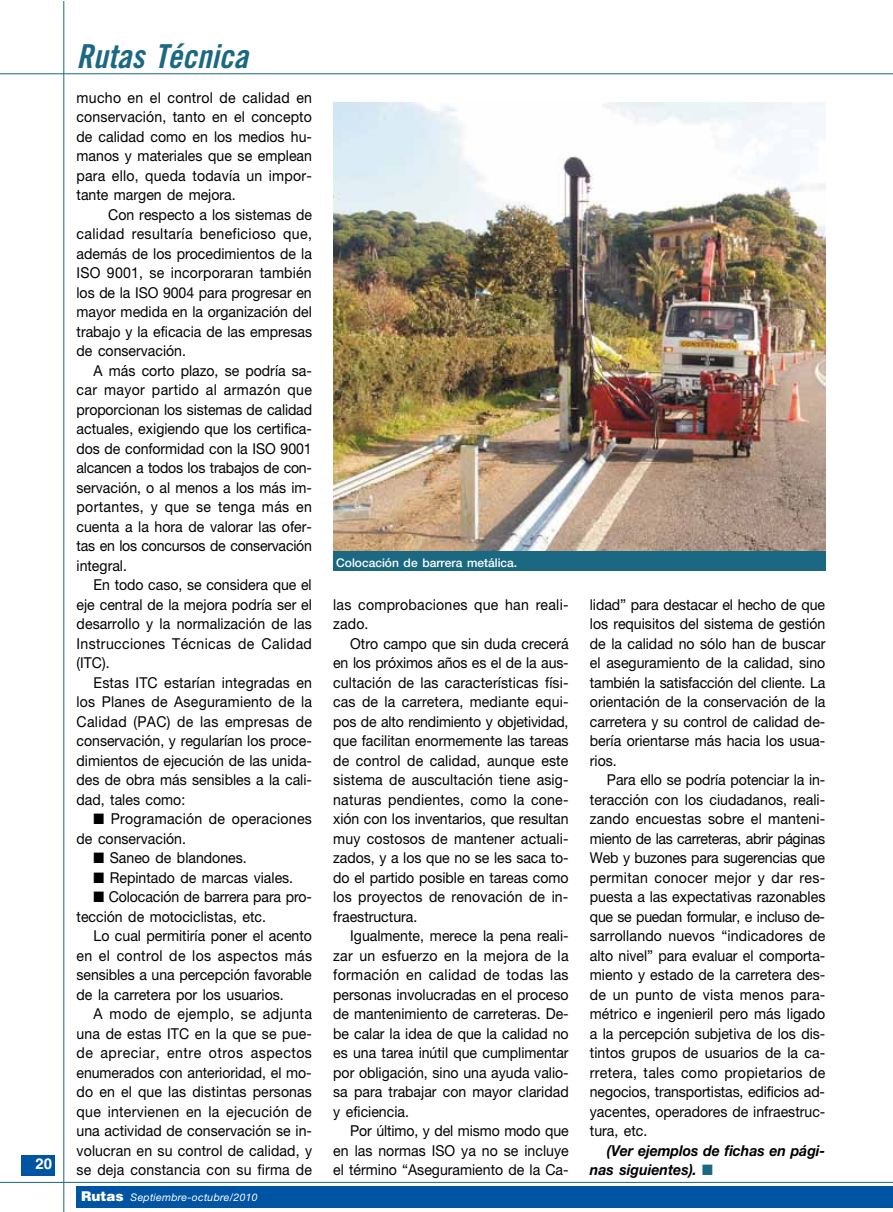
<style>
.page{position:relative;width:893px;height:1212px;background:#fff}
.page>*{position:absolute;margin:0;border:0;box-sizing:border-box;transform-origin:0 0}
.t1{font:33px "Trade Gothic Bold Cond Twenty Obl";color:#1a6881}
.t2{font:15px/19.5px "Helvetica Neue";color:#000;text-align:justify;scale:.94 1}
.t3{font:15px/19.5px "Helvetica Neue";letter-spacing:.02em;color:#000;scale:.94 1}
.t4{font:italic 700 15px/19.5px "Helvetica Neue";letter-spacing:-.005em;color:#000;scale:.94 1}
.t5{font:700 15px "Helvetica";color:#fff}
.t6{font:500 12px "Helvetica Neue";color:#fff}
.t7{font:italic 10.5px "Helvetica Neue";letter-spacing:.025em;color:#fff}
.s1{font-family:"Helvetica";font-weight:900;font-style:normal;font-size:13.5px}
.s2{color:#1a6881}
</style>
<div class="page">
<hr style="left:63px;top:2px;width:1px;height:1210px;background:#1a6881">
<hr style="left:0;top:73px;width:892px;height:1px;background:#1a6881">
<div style="left:21px;top:1156px;width:34px;height:20px;background:#0054a4"></div>
<div style="left:77px;top:1187px;width:815px;height:21px;background:#0054a4"></div>
<hr style="left:0;top:1182px;width:892px;height:1px;background:#1a6881">
<img style="left:333px;top:103px;width:492px;height:448px">
<div style="left:333px;top:551px;width:492px;height:20px;background:#1a6881"></div>
<p class="t5" style="left:36px;top:1159px;width:18px">20</p>
<h1 class="t1" style="left:77px;top:44px;width:173px">Rutas Técnica</h1>
<p class="t2" style="left:77px;top:89px;width:252px">mucho en el control de calidad en conservación, tanto en el concepto de calidad como en los medios hu&shy;manos y materiales que se emplean para ello, queda todavía un impor&shy;tante margen de mejora.</p>
<p class="t2" style="left:77px;top:206px;width:252px;text-indent:32px">Con respecto a los sistemas de calidad resultaría beneficioso que, además de los procedimientos de la ISO 9001, se incorporaran también los de la ISO 9004 para progresar en mayor medida en la organización del trabajo y la eficacia de las empresas de conservación.</p>
<p class="t2" style="left:77px;top:362px;width:252px;text-indent:17px">A más corto plazo, se podría sa&shy;car mayor partido al armazón que proporcionan los sistemas de calidad actuales, exigiendo que los certifica&shy;dos de conformidad con la ISO 9001 alcancen a todos los trabajos de con&shy;servación, o al menos a los más im&shy;portantes, y que se tenga más en cuenta a la hora de valorar las ofer&shy;tas en los concursos de conservación integral.</p>
<p class="t2" style="left:77px;top:576px;width:252px;text-indent:17px">En todo caso, se considera que el eje central de la mejora podría ser el desarrollo y la normalización de las Instrucciones Técnicas de Calidad (ITC).</p>
<p class="t2" style="left:77px;top:674px;width:252px;text-indent:17px">Estas ITC estarían integradas en los Planes de Aseguramiento de la Calidad (PAC) de las empresas de conservación, y regularían los proce&shy;dimientos de ejecución de las unida&shy;des de obra más sensibles a la cali&shy;dad, tales como:</p>
<p class="t3" style="left:77px;top:810px;width:252px;text-indent:17px">■ Programación de operaciones de conservación.</p>
<p class="t2" style="left:94px;top:849px;width:164px">■ Saneo de blandones.</p>
<p class="t2" style="left:94px;top:869px;width:214px">■ Repintado de marcas viales.</p>
<p class="t2" style="left:77px;top:888px;width:252px;text-indent:17px">■ Colocación de barrera para pro&shy;tección de motociclistas, etc.</p>
<p class="t2" style="left:77px;top:927px;width:252px;text-indent:17px">Lo cual permitiría poner el acento en el control de los aspectos más sensibles a una percepción favorable de la carretera por los usuarios.</p>
<p class="t2" style="left:77px;top:1005px;width:252px;text-indent:17px">A modo de ejemplo, se adjunta una de estas ITC en la que se pue&shy;de apreciar, entre otros aspectos enumerados con anterioridad, el mo&shy;do en el que las distintas personas que intervienen en la ejecución de una actividad de conservación se in&shy;volucran en su control de calidad, y se deja constancia con su firma de</p>
<p class="t7" style="left:81px;top:1193px;width:178px"><span class="s1">Rutas</span> Septiembre-octubre/2010</p>
<p class="t6" style="left:336px;top:558px;width:182px">Colocación de barrera metálica.</p>
<p class="t3" style="left:333px;top:596px;width:252px">las comprobaciones que han reali&shy;zado.</p>
<p class="t2" style="left:333px;top:635px;width:252px;text-indent:17px">Otro campo que sin duda crecerá en los próximos años es el de la aus&shy;cultación de las características físi&shy;cas de la carretera, mediante equi&shy;pos de alto rendimiento y objetividad, que facilitan enormemente las tareas de control de calidad, aunque este sistema de auscultación tiene asig&shy;naturas pendientes, como la cone&shy;xión con los inventarios, que resultan muy costosos de mantener actuali&shy;zados, y a los que no se les saca to&shy;do el partido posible en tareas como los proyectos de renovación de in&shy;fraestructura.</p>
<p class="t2" style="left:333px;top:927px;width:252px;text-indent:17px">Igualmente, merece la pena reali&shy;zar un esfuerzo en la mejora de la formación en calidad de todas las personas involucradas en el proceso de mantenimiento de carreteras. De&shy;be calar la idea de que la calidad no es una tarea inútil que cumplimentar por obligación, sino una ayuda valio&shy;sa para trabajar con mayor claridad y eficiencia.</p>
<p class="t2" style="left:333px;top:1122px;width:252px;text-indent:17px">Por último, y del mismo modo que en las normas ISO ya no se incluye el término “Aseguramiento de la Ca-</p>
<p class="t2" style="left:590px;top:596px;width:252px">lidad” para destacar el hecho de que los requisitos del sistema de gestión de la calidad no sólo han de buscar el aseguramiento de la calidad, sino también la satisfacción del cliente. La orientación de la conservación de la carretera y su control de calidad de&shy;bería orientarse más hacia los usua&shy;rios.</p>
<p class="t2" style="left:590px;top:771px;width:252px;text-indent:17px">Para ello se podría potenciar la in&shy;teracción con los ciudadanos, reali&shy;zando encuestas sobre el manteni&shy;miento de las carreteras, abrir páginas Web y buzones para sugerencias que permitan conocer mejor y dar res&shy;puesta a las expectativas razonables que se puedan formular, e incluso de&shy;sarrollando nuevos “indicadores de alto nivel” para evaluar el comporta&shy;miento y estado de la carretera des&shy;de un punto de vista menos para&shy;métrico e ingenieril pero más ligado a la percepción subjetiva de los dis&shy;tintos grupos de usuarios de la ca&shy;rretera, tales como propietarios de negocios, transportistas, edificios ad&shy;yacentes, operadores de infraestruc&shy;tura, etc.</p>
<p class="t4" style="left:590px;top:1142px;width:252px;text-indent:17px">(Ver ejemplos de fichas en pági&shy;nas siguientes). <span class="s2">■</span></p>
</div>
